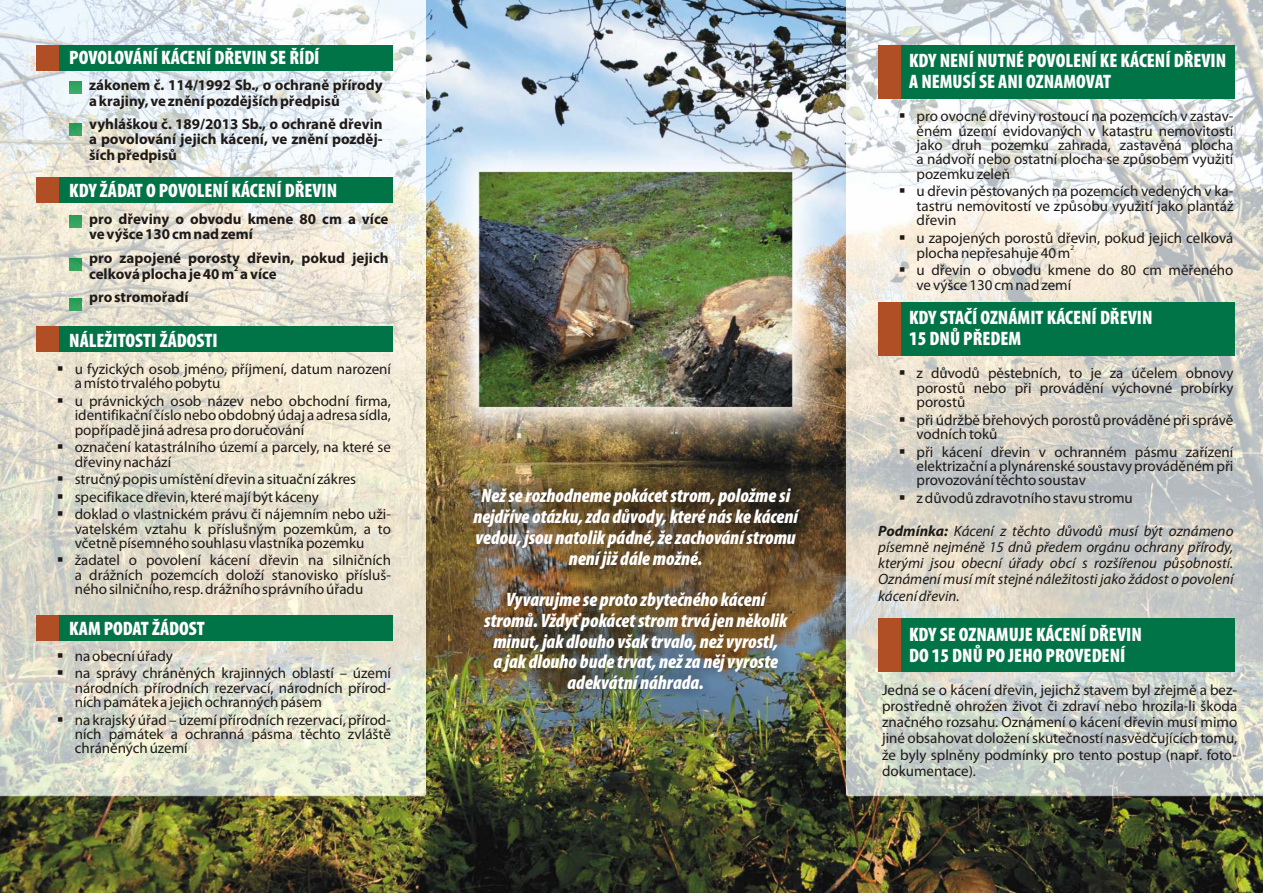
<style>
.page{position:relative;width:1263px;height:893px;background:#fff}
.page>*{position:absolute;margin:0;border:0;box-sizing:border-box;transform-origin:0 0}
.t1{font:italic 900 condensed 19.5px/20.7px "Myriad Pro";color:#fff;text-align:center}
.t2{font:900 condensed 19.5px/21.1px "Myriad Pro";color:#fff}
.t3{font:15px/14.4px "Myriad Pro";color:#1f1a17;text-align:justify}
.t4{font:700 15px/15.5px "Myriad Pro";color:#1f1a17}
.t5{font:italic 15px/16px "Myriad Pro";color:#1f1a17;text-align:justify}
.t6{font:700 7.5px "Myriad Pro";color:#1f1a17}
.t7{font:7.5px "Myriad Pro";color:#1f1a17}
.s1{font-weight:700}
</style>
<div class="page">
<img style="left:0;top:0;width:1263px;height:893px">
<img style="left:846px;top:0;width:417px;height:794px">
<img style="left:0;top:0;width:425px;height:794px">
<div style="left:70px;top:81px;width:12px;height:13px;background:#32a664"></div>
<div style="left:70px;top:123px;width:12px;height:12px;background:#2da05e"></div>
<div style="left:70px;top:215px;width:12px;height:12px;background:#32a45d"></div>
<svg style="left:70px;top:258px;width:12px;height:13px"></svg>
<div style="left:70px;top:299px;width:12px;height:12px;background:#30a25b"></div>
<div style="left:457px;top:475px;width:357px;height:164px;background:#1f1a17;opacity:.74"></div>
<div style="left:470px;top:578px;width:352px;height:164px;background:#1f1a17;opacity:.74"></div>
<div style="left:878px;top:45px;width:357px;height:53px;background:#007347"></div>
<div style="left:878px;top:45px;width:23px;height:53px;background:#b04f26"></div>
<div style="left:878px;top:302px;width:357px;height:54px;background:#007347"></div>
<div style="left:878px;top:302px;width:23px;height:54px;background:#b04f26"></div>
<div style="left:878px;top:619px;width:357px;height:53px;background:#007347"></div>
<div style="left:878px;top:619px;width:23px;height:53px;background:#b04f26"></div>
<div style="left:36px;top:45px;width:357px;height:25px;background:#007347"></div>
<div style="left:36px;top:45px;width:23px;height:25px;background:#b04f26"></div>
<div style="left:36px;top:177px;width:357px;height:26px;background:#007347"></div>
<div style="left:36px;top:177px;width:23px;height:26px;background:#b04f26"></div>
<div style="left:36px;top:326px;width:357px;height:26px;background:#007347"></div>
<div style="left:36px;top:326px;width:23px;height:26px;background:#b04f26"></div>
<div style="left:36px;top:615px;width:357px;height:25px;background:#007347"></div>
<div style="left:36px;top:615px;width:23px;height:25px;background:#b04f26"></div>
<h1 class="t2" style="left:69px;top:48px;width:252px">POVOLOVÁNÍ KÁCENÍ DŘEVIN SE ŘÍDÍ</h1>
<p class="t4" style="left:89px;top:79px;width:295px">zákonem č. 114/1992 Sb., o ochraně přírody a krajiny, ve znění pozdějších předpisů</p>
<p class="t4" style="left:89px;top:117px;width:295px;text-align:justify">vyhláškou č. 189/2013 Sb., o ochraně dřevin a povolování jejich kácení, ve znění pozděj&shy;ších předpisů</p>
<h1 class="t2" style="left:69px;top:181px;width:269px">KDY ŽÁDAT O POVOLENÍ KÁCENÍ DŘEVIN</h1>
<p class="t4" style="left:89px;top:212px;width:301px">pro dřeviny o obvodu kmene 80 cm a více ve výšce 130 cm nad zemí</p>
<p class="t4" style="left:89px;top:251px;width:301px">pro zapojené porosty dřevin, pokud jejich</p>
<p class="t6" style="left:234px;top:266px;width:6px">2</p>
<p class="t4" style="left:89px;top:263px;width:189px;line-height:23.2px">celková plocha je 40 m a více pro stromořadí</p>
<h1 class="t2" style="left:69px;top:331px;width:150px">NÁLEŽITOSTI ŽÁDOSTI</h1>
<p class="t3" style="left:75px;top:363px;width:318px;text-indent:-18px">▪ u fyzických osob jméno, příjmení, datum narození a místo trvalého pobytu</p>
<p class="t3" style="left:75px;top:395px;width:318px;text-indent:-18px">▪ u právnických osob název nebo obchodní firma, identifikační číslo nebo obdobný údaj a adresa sídla, popřípadě jiná adresa pro doručování</p>
<p class="t3" style="left:75px;top:441px;width:318px;text-indent:-18px">▪ označení katastrálního území a parcely, na které se dřeviny nachází</p>
<p class="t3" style="left:57px;top:473px;width:301px">▪ stručný popis umístění dřevin a situační zákres</p>
<p class="t3" style="left:57px;top:491px;width:264px">▪ specifikace dřevin, které mají být káceny</p>
<p class="t3" style="left:75px;top:508px;width:318px;text-indent:-18px">▪ doklad o vlastnickém právu či nájemním nebo uži&shy;vatelském vztahu k příslušným pozemkům, a to včetně písemného souhlasu vlastníka pozemku</p>
<p class="t3" style="left:75px;top:554px;width:318px;text-indent:-18px">▪ žadatel o povolení kácení dřevin na silničních a drážních pozemcích doloží stanovisko přísluš&shy;ného silničního, resp. drážního správního úřadu</p>
<h1 class="t2" style="left:69px;top:619px;width:137px">KAM PODAT ŽÁDOST</h1>
<p class="t3" style="left:57px;top:650px;width:117px">▪ na obecní úřady</p>
<p class="t3" style="left:75px;top:667px;width:318px;text-indent:-18px">▪ na správy chráněných krajinných oblastí – území národních přírodních rezervací, národních přírod&shy;ních památek a jejich ochranných pásem</p>
<p class="t3" style="left:75px;top:713px;width:318px;text-indent:-18px">▪ na krajský úřad – území přírodních rezervací, přírod&shy;ních památek a ochranná pásma těchto zvláště chráněných území</p>
<h1 class="t1" style="left:473px;top:487px;width:326px">Než se rozhodneme pokácet strom, položme si nejdříve otázku, zda důvody, které nás ke kácení vedou, jsou natolik pádné, že zachování stromu není již dále možné.</h1>
<h1 class="t1" style="left:484px;top:591px;width:305px">Vyvarujme se proto zbytečného kácení stromů. Vždyť pokácet strom trvá jen několik minut, jak dlouho však trvalo, než vyrostl,<br>a jak dlouho bude trvat, než za něj vyroste adekvátní náhrada.</h1>
<h1 class="t2" style="left:909px;top:51px;width:319px">KDY NENÍ NUTNÉ POVOLENÍ KE KÁCENÍ DŘEVIN<br>A NEMUSÍ SE ANI OZNAMOVAT</h1>
<p class="t3" style="left:916px;top:110px;width:318px;text-indent:-18px">▪ pro ovocné dřeviny rostoucí na pozemcích v zastav&shy;ěném území evidovaných v katastru nemovitostí jako druh pozemku zahrada, zastavěná plocha a nádvoří nebo ostatní plocha se způsobem využití pozemku zeleň</p>
<p class="t3" style="left:916px;top:185px;width:318px;text-indent:-18px">▪ u dřevin pěstovaných na pozemcích vedených v ka&shy;tastru nemovitostí ve způsobu využití jako plantáž dřevin</p>
<p class="t3" style="left:899px;top:232px;width:336px">▪ u zapojených porostů dřevin, pokud jejich celková</p>
<p class="t7" style="left:1070px;top:245px;width:5px">2</p>
<p class="t3" style="left:916px;top:247px;width:155px">plocha nepřesahuje 40 m</p>
<p class="t3" style="left:916px;top:264px;width:318px;text-indent:-18px">▪ u dřevin o obvodu kmene do 80 cm měřeného ve výšce 130 cm nad zemí</p>
<h1 class="t2" style="left:909px;top:309px;width:245px">KDY STAČÍ OZNÁMIT KÁCENÍ DŘEVIN<br>15 DNŮ PŘEDEM</h1>
<p class="t3" style="left:916px;top:367px;width:318px;text-indent:-18px">▪ z důvodů pěstebních, to je za účelem obnovy porostů nebo při provádění výchovné probírky porostů</p>
<p class="t3" style="left:916px;top:414px;width:318px;text-indent:-18px">▪ při údržbě břehových porostů prováděné při správě vodních toků</p>
<p class="t3" style="left:916px;top:446px;width:318px;text-indent:-18px">▪ při kácení dřevin v ochranném pásmu zařízení elektrizační a plynárenské soustavy prováděném při provozování těchto soustav</p>
<p class="t3" style="left:899px;top:492px;width:236px">▪ z důvodů zdravotního stavu stromu</p>
<p class="t5" style="left:878px;top:525px;width:357px"><span class="s1">Podmínka:</span> Kácení z těchto důvodů musí být oznámeno písemně nejméně 15 dnů předem orgánu ochrany přírody, kterými jsou obecní úřady obcí s rozšířenou působností.<br>Oznámení musí mít stejné náležitosti jako žádost o povolení kácení dřevin.</p>
<h1 class="t2" style="left:909px;top:626px;width:234px">KDY SE OZNAMUJE KÁCENÍ DŘEVIN<br>DO 15 DNŮ PO JEHO PROVEDENÍ</h1>
<p class="t3" style="left:882px;top:683px;width:357px;line-height:16px">Jedná se o kácení dřevin, jejichž stavem byl zřejmě a bez&shy;prostředně ohrožen život či zdraví nebo hrozila-li škoda značného rozsahu. Oznámení o kácení dřevin musí mimo jiné obsahovat doložení skutečností nasvědčujících tomu, že byly splněny podmínky pro tento postup (např. foto&shy;dokumentace).</p>
</div>
